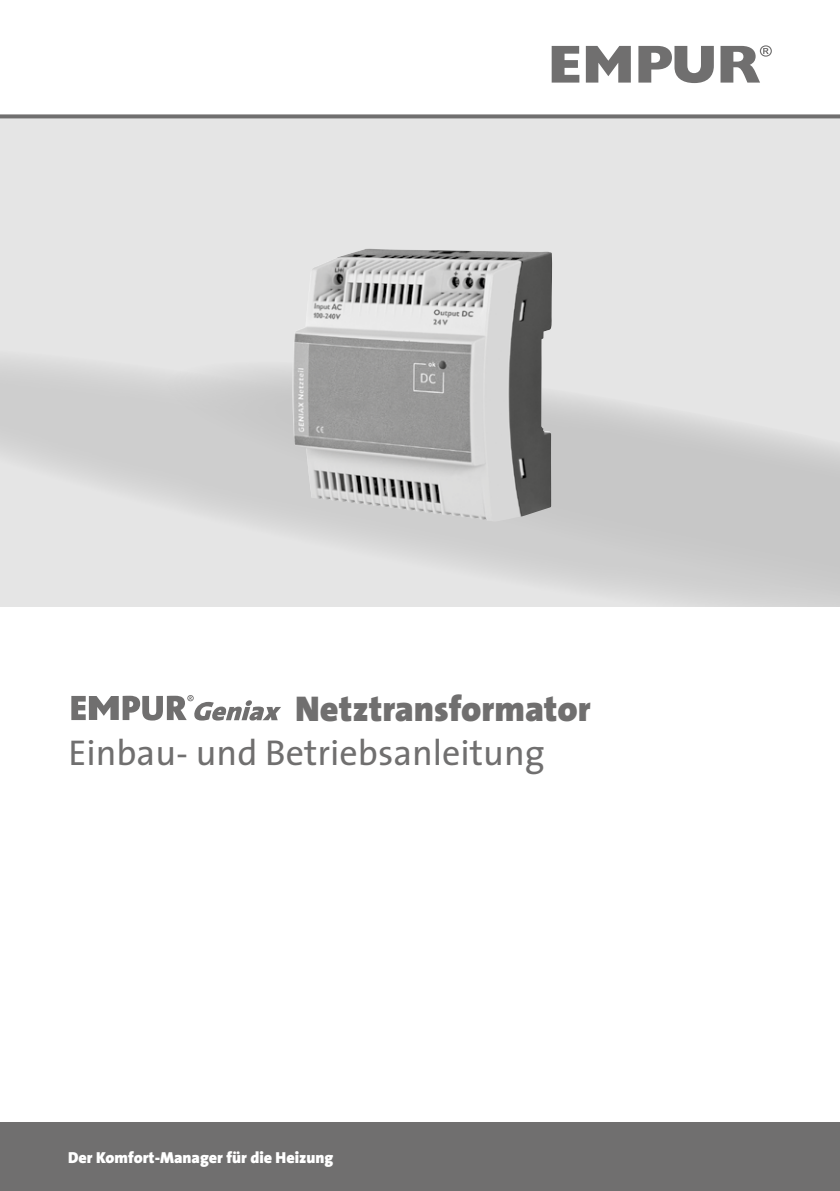
<style>
.page{position:relative;width:840px;height:1191px;background:#fff}
.page>*{position:absolute;margin:0;border:0;box-sizing:border-box;transform-origin:0 0}
.t1{font:36px "The Sans";color:#706f6f}
.t2{font:900 36px "The Sans";color:#706f6f}
.t3{font:900 16px "The Sans";color:#fff}
</style>
<div class="page">
<div style="left:0;top:116px;width:839px;height:491px;background:#e5e5e5"></div>
<div style="left:0;top:1123px;width:839px;height:68px;background:#706f6f"></div>
<svg style="left:0;top:114px;width:839px;height:4px;background:#7f7e7e"></svg>
<svg style="left:0;top:360px;width:159px;height:136px;fill:#d0d0d0"></svg>
<svg style="left:159px;top:369px;width:680px;height:238px"></svg>
<svg style="left:71px;top:695px;width:210px;height:25px"></svg>
<img style="left:292px;top:249px;width:260px;height:273px">
<svg style="left:551px;top:46px;width:28px;height:37px"></svg>
<svg style="left:585px;top:46px;width:45px;height:37px"></svg>
<svg style="left:638px;top:46px;width:75px;height:37px"></svg>
<svg style="left:720px;top:45px;width:51px;height:38px"></svg>
<h1 class="t2" style="left:295px;top:678px;width:297px">Netztransformator</h1>
<h1 class="t1" style="left:68px;top:722px;width:477px">Einbau- und Betriebsanleitung</h1>
<p class="t3" style="left:68px;top:1143px;width:267px">Der Komfort-Manager für die Heizung</p>
</div>
